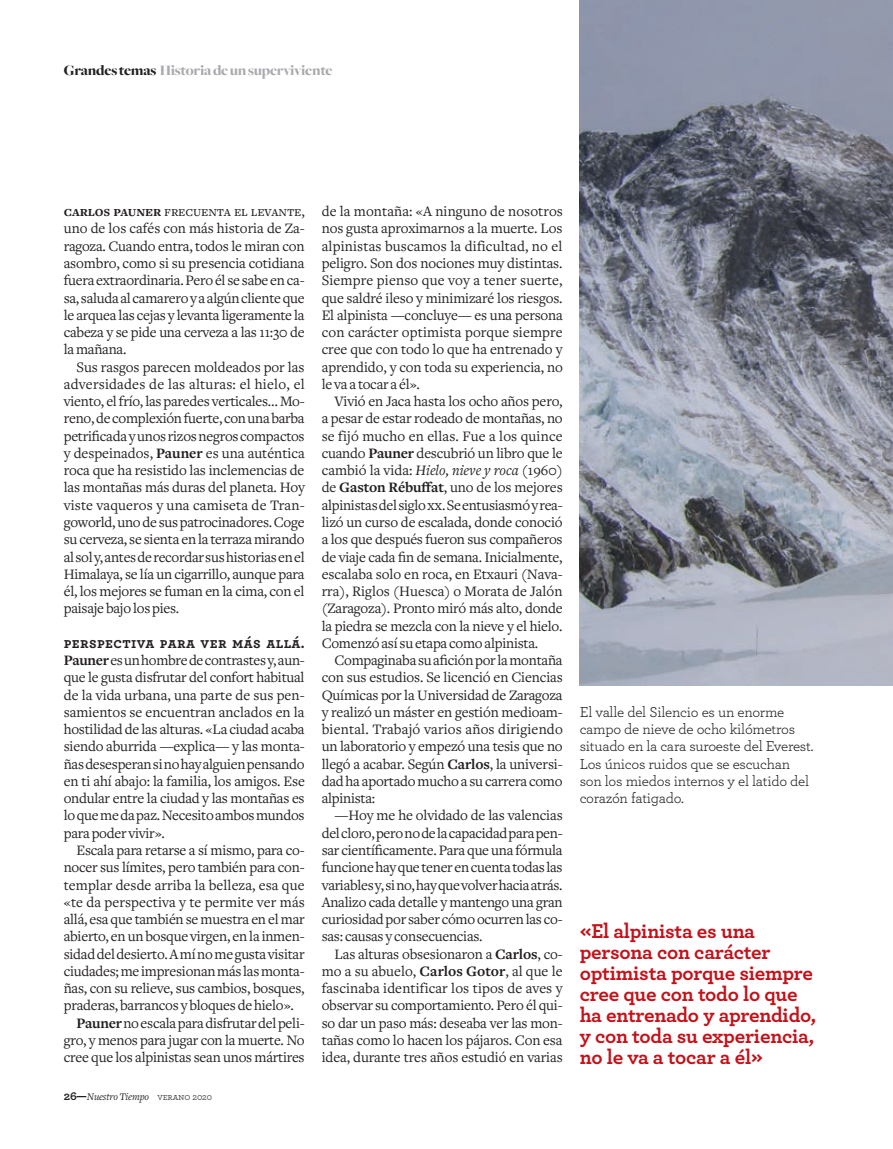
<style>
.page{position:relative;width:893px;height:1149px;background:#fff}
.page>*{position:absolute;margin:0;border:0;box-sizing:border-box;transform-origin:0 0}
.t1{font:700 21px/21px "Archer";letter-spacing:-.01em;color:#c4121a}
.t2{font:15px/17.2px "Freight Text";letter-spacing:-.015em;color:#231f20;text-align:justify}
.t3{font:15px/17.2px "Archer";letter-spacing:-.015em;color:#231f20}
.t4{font:15px "Freight Text";letter-spacing:.005em;color:#231f20}
.t5{font:900 15px "Freight Big";letter-spacing:-.01em;color:#a8a9ad}
.t6{font:15px "Freight Text Book SC";letter-spacing:-.01em;color:#231f20}
.t7{font:15px "Archer Bold SC";letter-spacing:.03em;color:#231f20}
.t8{font:italic 10.5px "Freight Text";letter-spacing:-.01em;color:#231f20}
.s1{color:#231f20}
.s2{font-family:"Freight Text Bold SC"}
.s3{font-family:"Freight Text"}
.s4{font-weight:700}
.s5{font-family:"Archer";font-weight:700;font-style:normal;font-size:12px}
.s6{font-family:"Archer Book SC";font-style:normal;font-size:9.75px}
.s7{font-family:"Archer";font-style:normal;font-size:9.75px}
.s8{font-style:italic}
.s9{font-family:"Freight Text Book SC"}
</style>
<div class="page">
<img style="left:580px;top:0;width:313px;height:685px">
<p class="t5" style="left:64px;top:62px;width:270px"><span class="s1">Grandes temas</span> Historia de un superviviente</p>
<p class="t6" style="left:64px;top:203px;width:242px"><span class="s2">carlos pauner</span> frecuenta el levante<span class="s3">,</span></p>
<p class="t2" style="left:64px;top:220px;width:242px">uno de los cafés con más historia de Za&shy;ragoza. Cuando entra, todos le miran con asombro, como si su presencia cotidiana fuera extraordinaria. Pero él se sabe en ca&shy;sa, saluda al camarero y a algún cliente que le arquea las cejas y levanta ligeramente la cabeza y se pide una cerveza a las 11:30 de la mañana.</p>
<p class="t2" style="left:64px;top:358px;width:243px;text-indent:13px">Sus rasgos parecen moldeados por las adversidades de las alturas: el hielo, el viento, el frío, las paredes verticales… Mo&shy;reno, de complexión fuerte, con una barba petrificada y unos rizos negros compactos y despeinados, <span class="s4">Pauner</span> es una auténtica roca que ha resistido las inclemencias de las montañas más duras del planeta. Hoy viste vaqueros y una camiseta de Tran&shy;goworld, uno de sus patrocinadores. Coge su cerveza, se sienta en la terraza mirando al sol y, antes de recordar sus historias en el Himalaya, se lía un cigarrillo, aunque para él, los mejores se fuman en la cima, con el paisaje bajo los pies.</p>
<p class="t7" style="left:64px;top:633px;width:242px">perspectiva para ver más allá.</p>
<p class="t2" style="left:64px;top:651px;width:243px"><span class="s4">Pauner</span> es un hombre de contrastes y, aun&shy;que le gusta disfrutar del confort habitual de la vida urbana, una parte de sus pen&shy;samientos se encuentran anclados en la hostilidad de las alturas. «La ciudad acaba siendo aburrida —explica— y las monta&shy;ñas desesperan si no hay alguien pensando en ti ahí abajo: la familia, los amigos. Ese ondular entre la ciudad y las montañas es lo que me da paz. Necesito ambos mundos para poder vivir».</p>
<p class="t2" style="left:77px;top:841px;width:230px">Escala para retarse a sí mismo, para co-</p>
<p class="t2" style="left:64px;top:858px;width:242px">nocer sus límites, pero también para con-</p>
<p class="t4" style="left:64px;top:876px;width:242px">templar desde arriba la belleza, esa que</p>
<p class="t4" style="left:64px;top:893px;width:242px">«te da perspectiva y te permite ver más</p>
<p class="t2" style="left:64px;top:910px;width:242px">allá, esa que también se muestra en el mar</p>
<p class="t2" style="left:64px;top:927px;width:242px">abierto, en un bosque virgen, en la inmen-</p>
<p class="t2" style="left:64px;top:945px;width:242px">sidad del desierto. A mí no me gusta visitar</p>
<p class="t2" style="left:64px;top:962px;width:242px">ciudades; me impresionan más las monta-</p>
<p class="t2" style="left:64px;top:979px;width:242px">ñas, con su relieve, sus cambios, bosques,</p>
<p class="t2" style="left:64px;top:996px;width:232px">praderas, barrancos y bloques de hielo».</p>
<p class="t2" style="left:77px;top:1014px;width:230px"><span class="s4">Pauner</span> no escala para disfrutar del peli-</p>
<p class="t2" style="left:64px;top:1031px;width:242px">gro, y menos para jugar con la muerte. No</p>
<p class="t2" style="left:64px;top:1048px;width:242px">cree que los alpinistas sean unos mártires</p>
<p class="t8" style="left:64px;top:1090px;width:150px"><span class="s5">26—</span>Nuestro Tiempo <span class="s6">verano</span> <span class="s7">2020</span></p>
<p class="t2" style="left:322px;top:203px;width:243px">de la montaña: «A ninguno de nosotros nos gusta aproximarnos a la muerte. Los alpinistas buscamos la dificultad, no el peligro. Son dos nociones muy distintas.<br>Siempre pienso que voy a tener suerte, que saldré ileso y minimizaré los riesgos.<br>El alpinista —concluye— es una persona con carácter optimista porque siempre cree que con todo lo que ha entrenado y aprendido, y con toda su experiencia, no le va a tocar a él».</p>
<p class="t2" style="left:322px;top:393px;width:243px;text-indent:13px">Vivió en Jaca hasta los ocho años pero, a pesar de estar rodeado de montañas, no se fijó mucho en ellas. Fue a los quince cuando <span class="s4">Pauner</span> descubrió un libro que le cambió la vida: <span class="s8">Hielo, nieve y roca</span> (1960) de <span class="s4">Gaston Rébuffat</span>, uno de los mejores alpinistas del siglo <span class="s9">xx</span>. Se entusiasmó y rea&shy;lizó un curso de escalada, donde conoció a los que después fueron sus compañeros de viaje cada fin de semana. Inicialmente, escalaba solo en roca, en Etxauri (Nava&shy;rra), Riglos (Huesca) o Morata de Jalón (Zaragoza). Pronto miró más alto, donde la piedra se mezcla con la nieve y el hielo.<br>Comenzó así su etapa como alpinista.</p>
<p class="t2" style="left:322px;top:651px;width:243px;text-indent:13px">Compaginaba su afición por la montaña con sus estudios. Se licenció en Ciencias Químicas por la Universidad de Zaragoza y realizó un máster en gestión medioam&shy;biental. Trabajó varios años dirigiendo un laboratorio y empezó una tesis que no llegó a acabar. Según <span class="s4">Carlos</span>, la universi&shy;dad ha aportado mucho a su carrera como alpinista:</p>
<p class="t2" style="left:322px;top:807px;width:242px;text-indent:13px">—Hoy me he olvidado de las valencias del cloro, pero no de la capacidad para pen&shy;sar científicamente. Para que una fórmula funcione hay que tener en cuenta todas las variables y, si no, hay que volver hacia atrás.<br>Analizo cada detalle y mantengo una gran curiosidad por saber cómo ocurren las co&shy;sas: causas y consecuencias.</p>
<p class="t2" style="left:322px;top:945px;width:243px;text-indent:13px">Las alturas obsesionaron a <span class="s4">Carlos</span>, co&shy;mo a su abuelo, <span class="s4">Carlos Gotor</span>, al que le fascinaba identificar los tipos de aves y observar su comportamiento. Pero él qui&shy;so dar un paso más: deseaba ver las mon&shy;tañas como lo hacen los pájaros. Con esa idea, durante tres años estudió en varias</p>
<p class="t3" style="left:580px;top:702px;width:235px">El valle del Silencio es un enorme campo de nieve de ocho kilómetros situado en la cara suroeste del Everest.<br>Los únicos ruidos que se escuchan son los miedos internos y el latido del corazón fatigado.</p>
<h1 class="t1" style="left:580px;top:919px;width:238px">«El alpinista es una persona con carácter optimista porque siempre cree que con todo lo que ha entrenado y aprendido, y con toda su experiencia, no le va a tocar a él»</h1>
</div>
